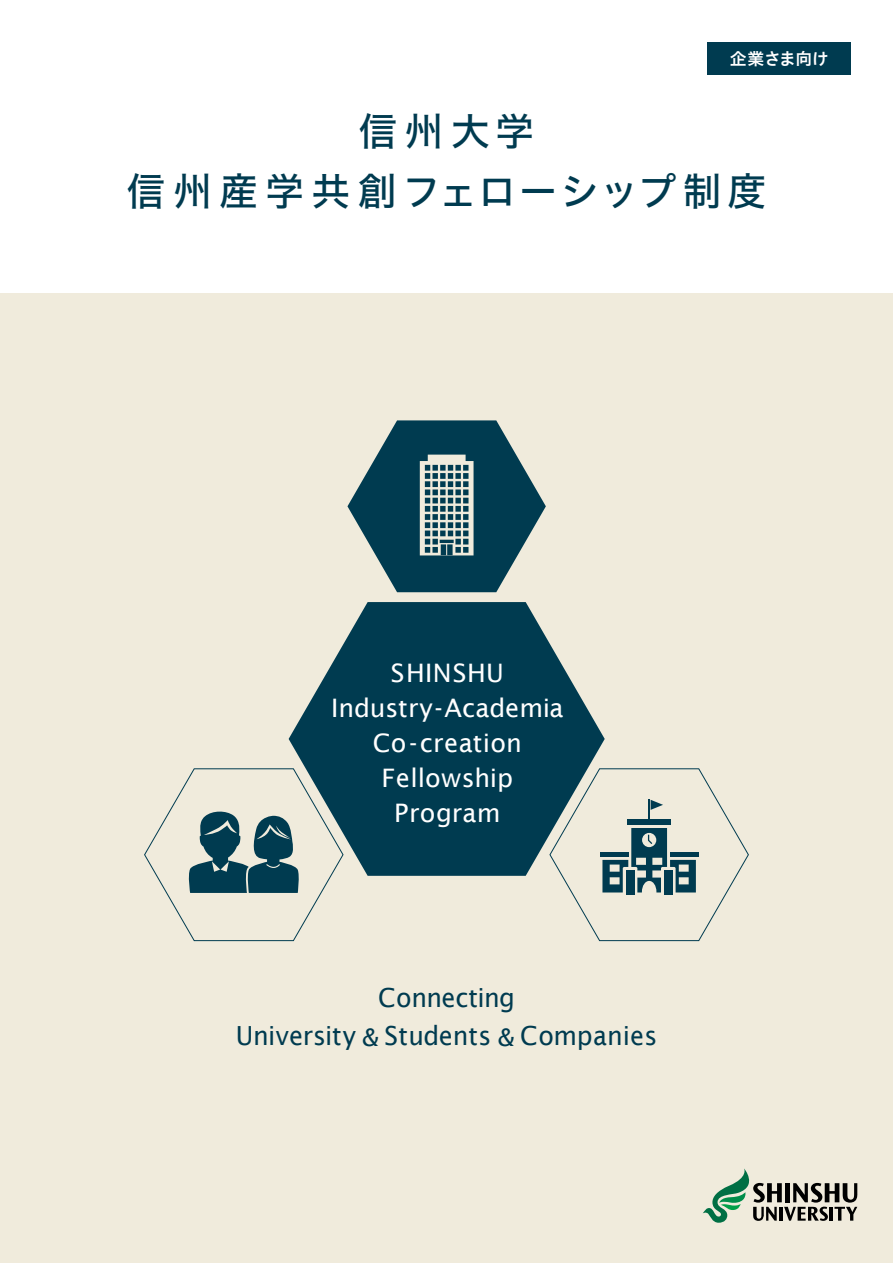
<style>
.page{position:relative;width:893px;height:1263px;background:#fff}
.page>*{position:absolute;margin:0;border:0;box-sizing:border-box;transform-origin:0 0}
.t1{font:39.3px/60.8px "Hiragino UD Sans Std N W5";letter-spacing:.13em;color:#003b50;text-align:center}
.t2{font:26.4px/37.5px "Lucida Sans";letter-spacing:-.005em;color:#003b50;text-align:center;scale:.96 1}
.t3{font:25.5px/34.8px "Lucida Sans";letter-spacing:.015em;color:#fff;text-align:center}
.t4{font:16.8px "Hiragino UD Sans Std N W6";letter-spacing:-.02em;color:#fff}
.s1{font-size:24.3px}
</style>
<div class="page">
<div style="left:0;top:294px;width:893px;height:969px;background:#f0ebdc"></div>
<svg style="left:347px;top:420px;width:199px;height:172px"></svg>
<svg style="left:703px;top:1168px;width:155px;height:55px"></svg>
<svg style="left:289px;top:602px;width:316px;height:274px;fill:#003b50"></svg>
<svg style="left:549px;top:767px;width:200px;height:174px"></svg>
<svg style="left:144px;top:768px;width:200px;height:174px"></svg>
<div style="left:707px;top:43px;width:143px;height:32px;background:#003b50"></div>
<p class="t4" style="left:730px;top:46px;width:100px">企業さま向け</p>
<h1 class="t1" style="left:127px;top:98px;width:641px">信州大学<br>信州産学共創フェローシップ制度</h1>
<p class="t3" style="left:331px;top:656px;width:234px">SHINSHU<br>Industry-Academia<br>Co-creation<br>Fellowship<br>Program</p>
<p class="t2" style="left:236px;top:979px;width:441px">Connecting<br>University <span class="s1">&amp;</span> Students <span class="s1">&amp;</span> Companies</p>
</div>
